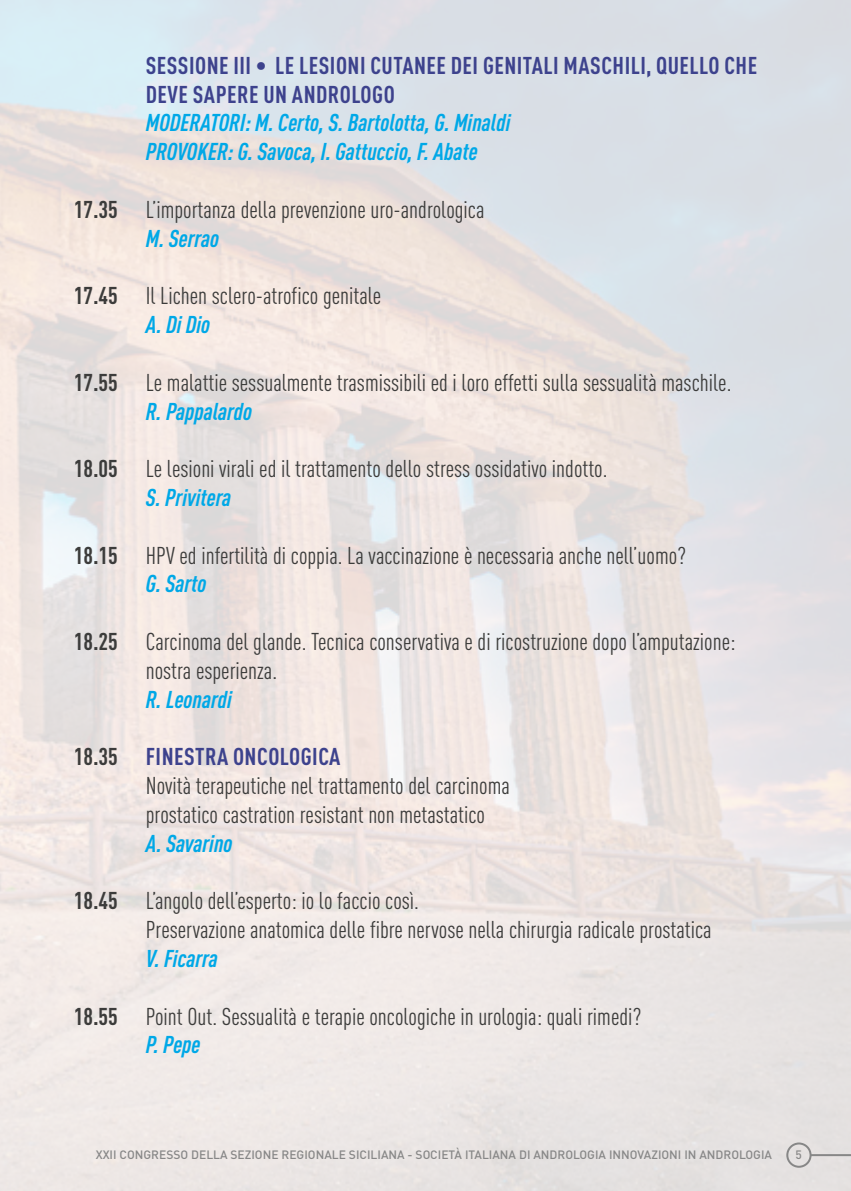
<style>
.page{position:relative;width:851px;height:1191px;background:#fff}
.page>*{position:absolute;margin:0;border:0;box-sizing:border-box;transform-origin:0 0}
.t1{font:condensed 24px/28.8px "DIN Pro";color:#3c3c3b}
.t2{font:italic 700 condensed 24px/28.8px "DIN Pro";color:#00a8e7}
.t3{font:700 condensed 24px/28.8px "DIN Pro";letter-spacing:.02em;color:#3d428d}
.t4{font:500 12px "DIN Pro";color:#878787}
.s1{font-weight:700}
.s2{font-weight:700;font-style:italic;color:#00a8e7}
.s3{font-weight:700;color:#3d428d}
</style>
<div class="page">
<hr style="left:810px;top:1154px;width:40px;height:2px;background:#878787">
<div style="left:786px;top:1142px;width:25px;height:25px;border:2px solid #878787;border-radius:50%"></div>
<p class="t3" style="left:146px;top:49px;width:612px">SESSIONE III • LE LESIONI CUTANEE DEI GENITALI MASCHILI, QUELLO CHE<br>DEVE SAPERE UN ANDROLOGO</p>
<p class="t2" style="left:146px;top:106px;width:366px">MODERATORI: M. Certo, S. Bartolotta, G. Minaldi<br>PROVOKER: G. Savoca, I. Gattuccio, F. Abate</p>
<p class="t1" style="left:146px;top:193px;width:340px;text-indent:-72px"><span class="s1">17.35</span> L’importanza della prevenzione uro-andrologica<br><span class="s2">M. Serrao</span></p>
<p class="t1" style="left:146px;top:280px;width:237px;text-indent:-72px"><span class="s1">17.45</span> Il Lichen sclero-atrofico genitale<br><span class="s2">A. Di Dio</span></p>
<p class="t1" style="left:146px;top:366px;width:587px;text-indent:-72px"><span class="s1">17.55</span> Le malattie sessualmente trasmissibili ed i loro effetti sulla sessualità maschile.<br><span class="s2">R. Pappalardo</span></p>
<p class="t1" style="left:146px;top:452px;width:463px;text-indent:-72px"><span class="s1">18.05</span> Le lesioni virali ed il trattamento dello stress ossidativo indotto.<br><span class="s2">S. Privitera</span></p>
<p class="t1" style="left:146px;top:539px;width:542px;text-indent:-72px"><span class="s1">18.15</span> HPV ed infertilità di coppia. La vaccinazione è necessaria anche nell’uomo?<br><span class="s2">G. Sarto</span></p>
<p class="t1" style="left:146px;top:625px;width:591px;text-indent:-72px"><span class="s1">18.25</span> Carcinoma del glande. Tecnica conservativa e di ricostruzione dopo l’amputazione: nostra esperienza.</p>
<p class="t2" style="left:146px;top:682px;width:87px">R. Leonardi</p>
<p class="t1" style="left:146px;top:740px;width:365px;text-indent:-72px"><span class="s1">18.35</span> <span class="s3">FINESTRA ONCOLOGICA<br></span>Novità terapeutiche nel trattamento del carcinoma prostatico castration resistant non metastatico</p>
<p class="t2" style="left:146px;top:826px;width:88px">A. Savarino</p>
<p class="t1" style="left:146px;top:884px;width:567px;text-indent:-72px"><span class="s1">18.45</span> L’angolo dell’esperto: io lo faccio così.<br>Preservazione anatomica delle fibre nervose nella chirurgia radicale prostatica</p>
<p class="t2" style="left:146px;top:941px;width:74px">V. Ficarra</p>
<p class="t1" style="left:146px;top:1000px;width:497px;text-indent:-72px"><span class="s1">18.55</span> Point Out. Sessualità e terapie oncologiche in urologia: quali rimedi?<br><span class="s2">P. Pepe</span></p>
<p class="t4" style="left:96px;top:1145px;width:677px">XXII CONGRESSO DELLA SEZIONE REGIONALE SICILIANA - SOCIETÀ ITALIANA DI ANDROLOGIA INNOVAZIONI IN ANDROLOGIA</p>
<p class="t4" style="left:795px;top:1144px;width:8px">5</p>
</div>
